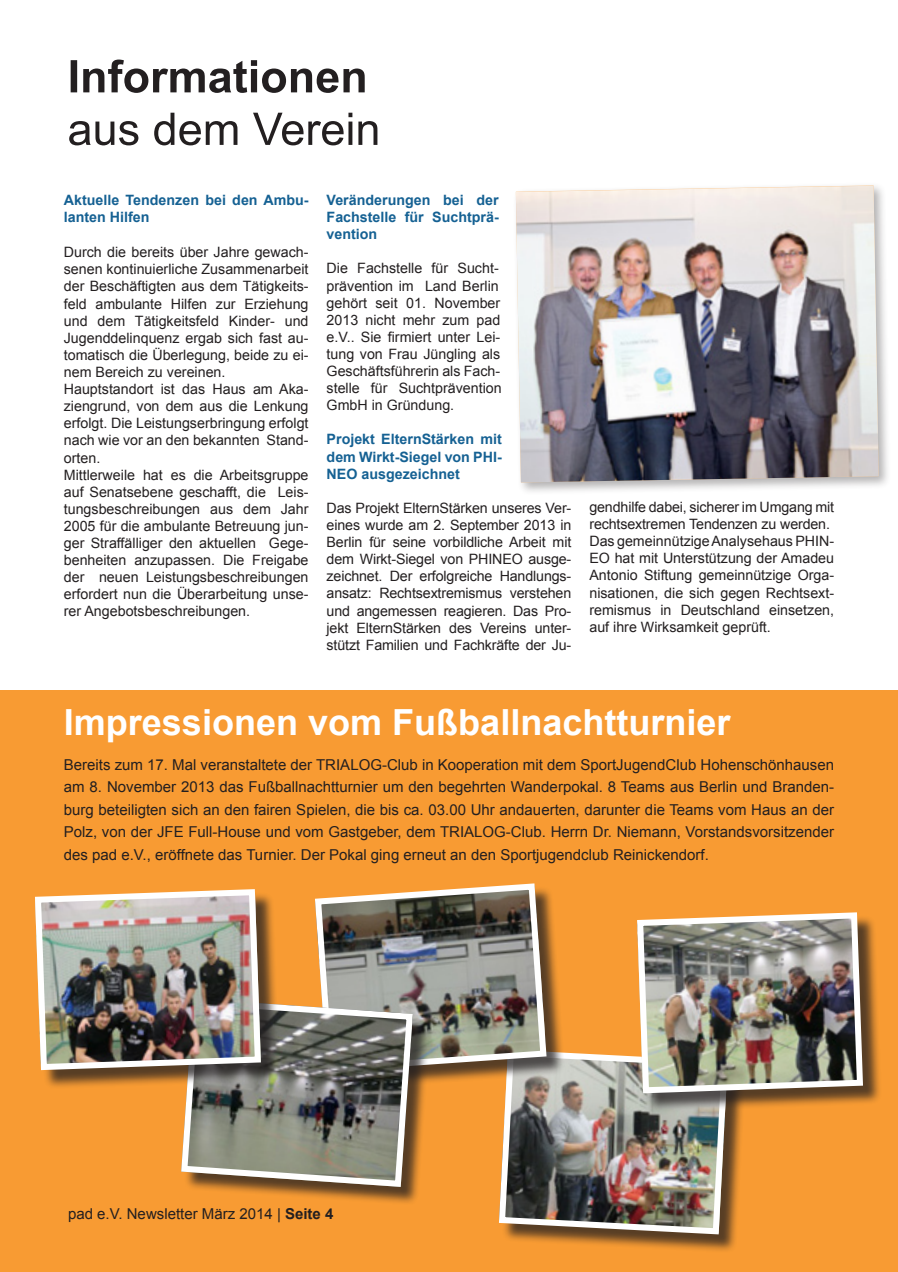
<style>
.page{position:relative;width:898px;height:1272px;background:#fff}
.page>*{position:absolute;margin:0;border:0;box-sizing:border-box;transform-origin:0 0}
.t1{font:700 36px "Arial";color:#fff}
.t2{font:15px/22.5px "Arial";color:#231f20;text-align:justify}
.t3{font:14.25px/17.1px "Arial";color:#231f20}
.t4{font:700 14.25px/17.1px "Arial";color:#156193;text-align:justify}
.s1{font-weight:700}
</style>
<div class="page">
<svg style="left:71px;top:60px;width:293px;height:33px"></svg>
<svg style="left:69px;top:113px;width:308px;height:32px"></svg>
<div style="left:0;top:690px;width:897px;height:581px;background:#f89b33"></div>
<div style="left:511px;top:181px;width:379px;height:314px;background:#231f20;opacity:.34"></div>
<img style="left:515px;top:186px;width:363px;height:296px">
<div style="left:501px;top:1052px;width:244px;height:200px;background:#231f20;opacity:.75"></div>
<div style="left:639px;top:915px;width:242px;height:196px;background:#231f20;opacity:.75"></div>
<img style="left:35px;top:886px;width:830px;height:351px">
<p class="t4" style="left:64px;top:192px;width:246px">Aktuelle Tendenzen bei den Ambu&shy;lanten Hilfen</p>
<p class="t3" style="left:64px;top:244px;width:246px">Durch die bereits über Jahre gewach&shy;senen kontinuierliche Zusammenarbeit der Beschäftigten aus dem Tätigkeits&shy;feld ambulante Hilfen zur Erziehung und dem Tätigkeitsfeld Kinder- und Jugenddelinquenz ergab sich fast au&shy;tomatisch die Überlegung, beide zu ei&shy;nem Bereich zu vereinen.<br>Hauptstandort ist das Haus am Aka&shy;ziengrund, von dem aus die Lenkung erfolgt. Die Leistungserbringung erfolgt nach wie vor an den bekannten Stand&shy;orten.<br>Mittlerweile hat es die Arbeitsgruppe auf Senatsebene geschafft, die Leis&shy;tungsbeschreibungen aus dem Jahr 2005 für die ambulante Betreuung jun&shy;ger Straffälliger den aktuellen Gege&shy;benheiten anzupassen. Die Freigabe der neuen Leistungsbeschreibungen erfordert nun die Überarbeitung unse&shy;rer Angebotsbeschreibungen.</p>
<p class="t4" style="left:326px;top:192px;width:173px">Veränderungen bei der Fachstelle für Suchtprä&shy;vention</p>
<p class="t3" style="left:326px;top:260px;width:176px">Die Fachstelle für Sucht&shy;prävention im Land Berlin gehört seit 01. November<br>2013 nicht mehr zum pad e.V.. Sie firmiert unter Lei&shy;tung von Frau Jüngling als<br>Geschäftsführerin als Fach&shy;stelle für Suchtprävention<br>GmbH in Gründung.</p>
<p class="t4" style="left:326px;top:431px;width:176px">Projekt ElternStärken mit dem Wirkt-Siegel von PHI-NEO ausgezeichnet</p>
<p class="t3" style="left:326px;top:499px;width:246px;text-align:justify">Das Projekt ElternStärken unseres Ver&shy;eines wurde am 2. September 2013 in Berlin für seine vorbildliche Arbeit mit dem Wirkt-Siegel von PHINEO ausge&shy;zeichnet. Der erfolgreiche Handlungs&shy;ansatz: Rechtsextremismus verstehen und angemessen reagieren. Das Pro&shy;jekt ElternStärken des Vereins unter&shy;stützt Familien und Fachkräfte der Ju-</p>
<p class="t3" style="left:589px;top:498px;width:246px">gendhilfe dabei, sicherer im Umgang mit rechtsextremen Tendenzen zu werden.<br>Das gemeinnützige Analysehaus PHIN-EO hat mit Unterstützung der Amadeu Antonio Stiftung gemeinnützige Orga&shy;nisationen, die sich gegen Rechtsext&shy;remismus in Deutschland einsetzen, auf ihre Wirksamkeit geprüft.</p>
<h1 class="t1" style="left:64px;top:698px;width:668px">Impressionen vom Fußballnachtturnier</h1>
<p class="t2" style="left:64px;top:753px;width:771px">Bereits zum 17. Mal veranstaltete der TRIALOG-Club in Kooperation mit dem SportJugendClub Hohenschönhausen am 8. November 2013 das Fußballnachtturnier um den begehrten Wanderpokal. 8 Teams aus Berlin und Branden&shy;burg beteiligten sich an den fairen Spielen, die bis ca. 03.00 Uhr andauerten, darunter die Teams vom Haus an der Polz, von der JFE Full-House und vom Gastgeber, dem TRIALOG-Club. Herrn Dr. Niemann, Vorstandsvorsitzender des pad e.V., eröffnete das Turnier. Der Pokal ging erneut an den Sportjugendclub Reinickendorf.</p>
<p class="t2" style="left:68px;top:1202px;width:267px">pad e.V. Newsletter März 2014 | <span class="s1">Seite 4</span></p>
</div>
